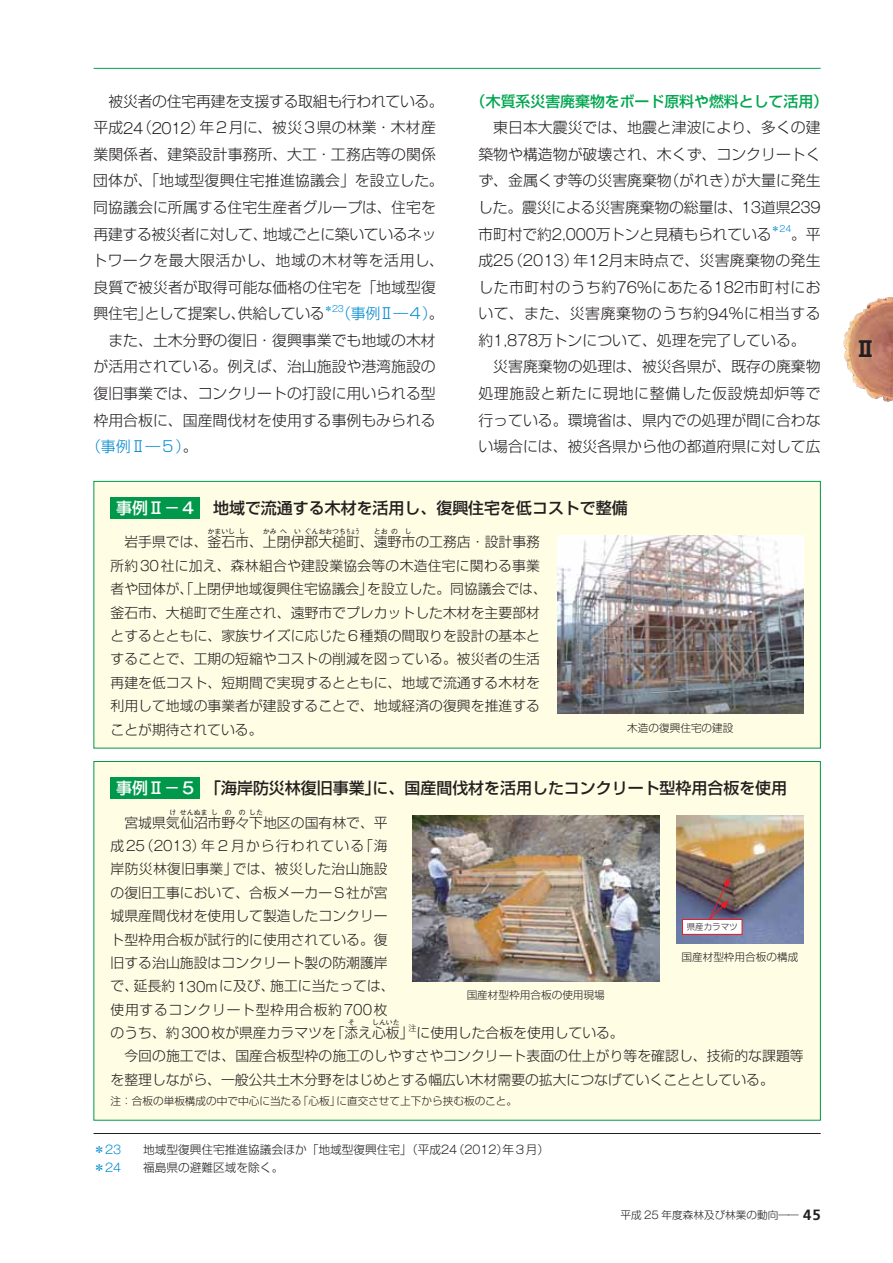
<style>
.page{position:relative;width:893px;height:1263px;background:#fff}
.page>*{position:absolute;margin:0;border:0;box-sizing:border-box;transform-origin:0 0}
.t1{font:21.3px "Gothic MB101 Pro Bold 90 pv RKSJ H";color:#231f20}
.t2{font:15.9px "Shin Go Pro Medium 90 pv RKSJ H";color:#231f20}
.t3{font:14.85px/26.5px "Shin Go Pro Light 90 pv RKSJ H";color:#231f20}
.t4{font:14.85px "Shin Go Pro Medium 90 pv RKSJ H";color:#00a650}
.t5{font:14.85px "Shin Go Pro Light 90 pv RKSJ H";letter-spacing:-.01em;color:#0089cf}
.t6{font:13.8px/23.4px "Shin Go Pro Light 90 pv RKSJ H";letter-spacing:.005em;color:#231f20}
.t7{font:11.7px "Shin Go Pro Light 90 pv RKSJ H";color:#231f20}
.t8{font:11.7px "Gothic MB101 Pro Light 90 pv RKSJ H";color:#0089cf}
.t9{font:10.65px "Shin Go Pro Light 90 pv RKSJ H";color:#231f20}
.t10{font:8.7px "Gothic MB101 Pro Light 90 pv RKSJ H";color:#0089cf}
.t11{font:8.55px "Shin Go Pro Light 90 pv RKSJ H";color:#231f20}
.t12{font:8.1px "Shin Go Pro Light 90 pv RKSJ H";color:#231f20}
.t13{font:6.9px "Shin Go Pro Light 90 pv RKSJ H";color:#231f20}
.s1{font-family:"Gothic MB101 Pro Light 90 pv RKSJ H"}
.s2{font-family:"Shin Go Pro Light 90 pv RKSJ H"}
.s3{color:#231f20}
.s4{color:#fff}
.s5{font-family:"Gothic MB101 Pro Medium 90 pv RKSJ H";color:#fff}
.s6{font-family:"Frutiger";font-weight:700;font-size:14.85px}
</style>
<div class="page">
<hr style="left:94px;top:68px;width:727px;height:1px;background:#00a650">
<svg style="left:878px;top:396px;width:9px;height:6px"></svg>
<div style="left:94px;top:481px;width:726px;height:267px;background:#fffde4"></div>
<div style="left:94px;top:481px;width:727px;height:267px;border:1px solid #00994b"></div>
<div style="left:111px;top:497px;width:89px;height:21px;background:#00994b"></div>
<img style="left:557px;top:535px;width:247px;height:179px">
<hr style="left:94px;top:1133px;width:727px;height:1px;background:#231f20">
<div style="left:94px;top:761px;width:726px;height:359px;background:#fffde4"></div>
<div style="left:111px;top:777px;width:89px;height:21px;background:#00994b"></div>
<img style="left:412px;top:815px;width:247px;height:166px">
<img style="left:676px;top:815px;width:128px;height:128px">
<svg style="left:703px;top:877px;width:27px;height:42px"></svg>
<div style="left:682px;top:919px;width:60px;height:15px;background:#fff"></div>
<div style="left:682px;top:919px;width:60px;height:16px;border:1px solid #ed1c24"></div>
<p class="t3" style="left:93px;top:90px;width:353px">　被災者の住宅再建を支援する取組も行われている。平成<span class="s1">24</span>（<span class="s1">2012</span>）年２月に、被災３県の林業・木材産業関係者、建築設計事務所、大工・工務店等の関係団体が、「地域型復興住宅推進協議会」を設立した。同協議会に所属する住宅生産者グループは、住宅を再建する被災者に対して、地域ごとに築いているネットワークを最大限活かし、地域の木材等を活用し、良質で被災者が取得可能な価格の住宅を「地域型復興住宅」として提案し、供給している</p>
<p class="t10" style="left:324px;top:306px;width:21px"><span class="s2">＊</span>23</p>
<p class="t5" style="left:336px;top:308px;width:109px">（事例Ⅱ―４）<span class="s3">。</span></p>
<p class="t3" style="left:94px;top:329px;width:344px">　また、土木分野の復旧・復興事業でも地域の木材</p>
<p class="t3" style="left:94px;top:356px;width:344px">が活用されている。例えば、治山施設や港湾施設の</p>
<p class="t3" style="left:94px;top:382px;width:344px">復旧事業では、コンクリートの打設に用いられる型</p>
<p class="t3" style="left:94px;top:409px;width:344px">枠用合板に、国産間伐材を使用する事例もみられる</p>
<p class="t5" style="left:86px;top:441px;width:113px">（事例Ⅱ―５）<span class="s3">。</span></p>
<p class="t4" style="left:471px;top:95px;width:359px">（木質系災害廃棄物をボード原料や燃料として活用）</p>
<p class="t3" style="left:478px;top:116px;width:344px;text-align:justify">　東日本大震災では、地震と津波により、多くの建築物や構造物が破壊され、木くず、コンクリートくず、金属くず等の災害廃棄物（がれき）が大量に発生した。震災による災害廃棄物の総量は、<span class="s1">13</span>道県<span class="s1">239</span>市町村で約<span class="s1">2,000</span>万トンと見積もられている</p>
<p class="t10" style="left:771px;top:226px;width:22px"><span class="s2">＊</span>24</p>
<p class="t3" style="left:478px;top:223px;width:344px;text-indent:313px">。平成<span class="s1">25</span>（<span class="s1">2013</span>）年<span class="s1">12</span>月末時点で、災害廃棄物の発生した市町村のうち約<span class="s1">76</span>％にあたる<span class="s1">182</span>市町村において、また、災害廃棄物のうち約<span class="s1">94</span>％に相当する約<span class="s1">1,878</span>万トンについて、処理を完了している。　災害廃棄物の処理は、被災各県が、既存の廃棄物処理施設と新たに現地に整備した仮設焼却炉等で行っている。環境省は、県内での処理が間に合わない場合には、被災各県から他の都道府県に対して広</p>
<p class="t2" style="left:116px;top:502px;width:513px"><span class="s4">事例Ⅱ－</span><span class="s5">4</span> 地域で流通する木材を活用し、復興住宅を低コストで整備</p>
<p class="t6" style="left:111px;top:532px;width:431px">　岩手県では、釜石市、上閉伊郡大槌町、遠野市の工務店・設計事務</p>
<p class="t13" style="left:208px;top:529px;width:29px">かまいし</p>
<p class="t13" style="left:239px;top:529px;width:8px">し</p>
<p class="t13" style="left:263px;top:529px;width:15px">かみ</p>
<p class="t13" style="left:280px;top:529px;width:8px">へ</p>
<p class="t13" style="left:294px;top:529px;width:8px">い</p>
<p class="t13" style="left:305px;top:529px;width:57px">ぐんおおつちちょう</p>
<p class="t13" style="left:374px;top:529px;width:15px">とお</p>
<p class="t13" style="left:391px;top:529px;width:8px">の</p>
<p class="t13" style="left:405px;top:529px;width:8px">し</p>
<p class="t6" style="left:111px;top:556px;width:438px">所約<span class="s1">30</span>社に加え、森林組合や建設業協会等の木造住宅に関わる事業者や団体が、「上閉伊地域復興住宅協議会」を設立した。同協議会では、釜石市、大槌町で生産され、遠野市でプレカットした木材を主要部材とするとともに、家族サイズに応じた６種類の間取りを設計の基本とすることで、工期の短縮やコストの削減を図っている。被災者の生活再建を低コスト、短期間で実現するとともに、地域で流通する木材を利用して地域の事業者が建設することで、地域経済の復興を推進することが期待されている。</p>
<p class="t9" style="left:627px;top:724px;width:108px">木造の復興住宅の建設</p>
<p class="t2" style="left:116px;top:782px;width:672px"><span class="s4">事例Ⅱ－</span><span class="s5">5</span> 「海岸防災林復旧事業」に、国産間伐材を活用したコンクリート型枠用合板を使用</p>
<p class="t6" style="left:111px;top:812px;width:279px">　宮城県気仙沼市野々下地区の国有林で、平</p>
<p class="t13" style="left:169px;top:809px;width:8px">け</p>
<p class="t13" style="left:180px;top:809px;width:29px">せんぬま</p>
<p class="t13" style="left:211px;top:809px;width:8px">し</p>
<p class="t13" style="left:225px;top:809px;width:8px">の</p>
<p class="t13" style="left:239px;top:809px;width:8px">の</p>
<p class="t13" style="left:249px;top:809px;width:15px">した</p>
<p class="t6" style="left:111px;top:836px;width:515px">成<span class="s1">25</span>（<span class="s1">2013</span>）年２月から行われている「海<br>岸防災林復旧事業」では、被災した治山施設<br>の復旧工事において、合板メーカーＳ社が宮<br>城県産間伐材を使用して製造したコンクリー<br>ト型枠用合板が試行的に使用されている。復<br>旧する治山施設はコンクリート製の防潮護岸<br>で、延長約<span class="s1">130m</span>に及び、施工に当たっては、<br>使用するコンクリート型枠用合板約<span class="s1">700</span>枚<br>のうち、約<span class="s1">300</span>枚が県産カラマツを「添え心板」に使用した合板を使用している。</p>
<p class="t11" style="left:687px;top:924px;width:53px">県産カラマツ</p>
<p class="t9" style="left:681px;top:953px;width:118px">国産材型枠用合板の構成</p>
<p class="t9" style="left:467px;top:991px;width:140px">国産材型枠用合板の使用現場</p>
<p class="t13" style="left:348px;top:1020px;width:8px">そ</p>
<p class="t13" style="left:372px;top:1020px;width:29px">しんいた</p>
<p class="t12" style="left:408px;top:1025px;width:10px">注</p>
<p class="t6" style="left:111px;top:1046px;width:695px">　今回の施工では、国産合板型枠の施工のしやすさやコンクリート表面の仕上がり等を確認し、技術的な課題等を整理しながら、一般公共土木分野をはじめとする幅広い木材需要の拡大につなげていくこととしている。</p>
<p class="t9" style="left:111px;top:1097px;width:408px">注：合板の単板構成の中で中心に当たる「心板」に直交させて上下から挟む板のこと。</p>
<p class="t8" style="left:94px;top:1145px;width:29px"><span class="s2">＊</span>23</p>
<p class="t7" style="left:143px;top:1145px;width:408px">地域型復興住宅推進協議会ほか「地域型復興住宅」（平成<span class="s1">24</span>（<span class="s1">2012</span>）年３月）</p>
<p class="t8" style="left:94px;top:1163px;width:29px"><span class="s2">＊</span>24</p>
<p class="t7" style="left:143px;top:1163px;width:142px">福島県の避難区域を除く。</p>
<p class="t9" style="left:620px;top:1211px;width:202px">平成 <span class="s1">25</span> 年度森林及び林業の動向｜｜ <span class="s6">45</span></p>
<h1 class="t1" style="left:855px;top:341px;width:23px">Ⅱ</h1>
</div>
